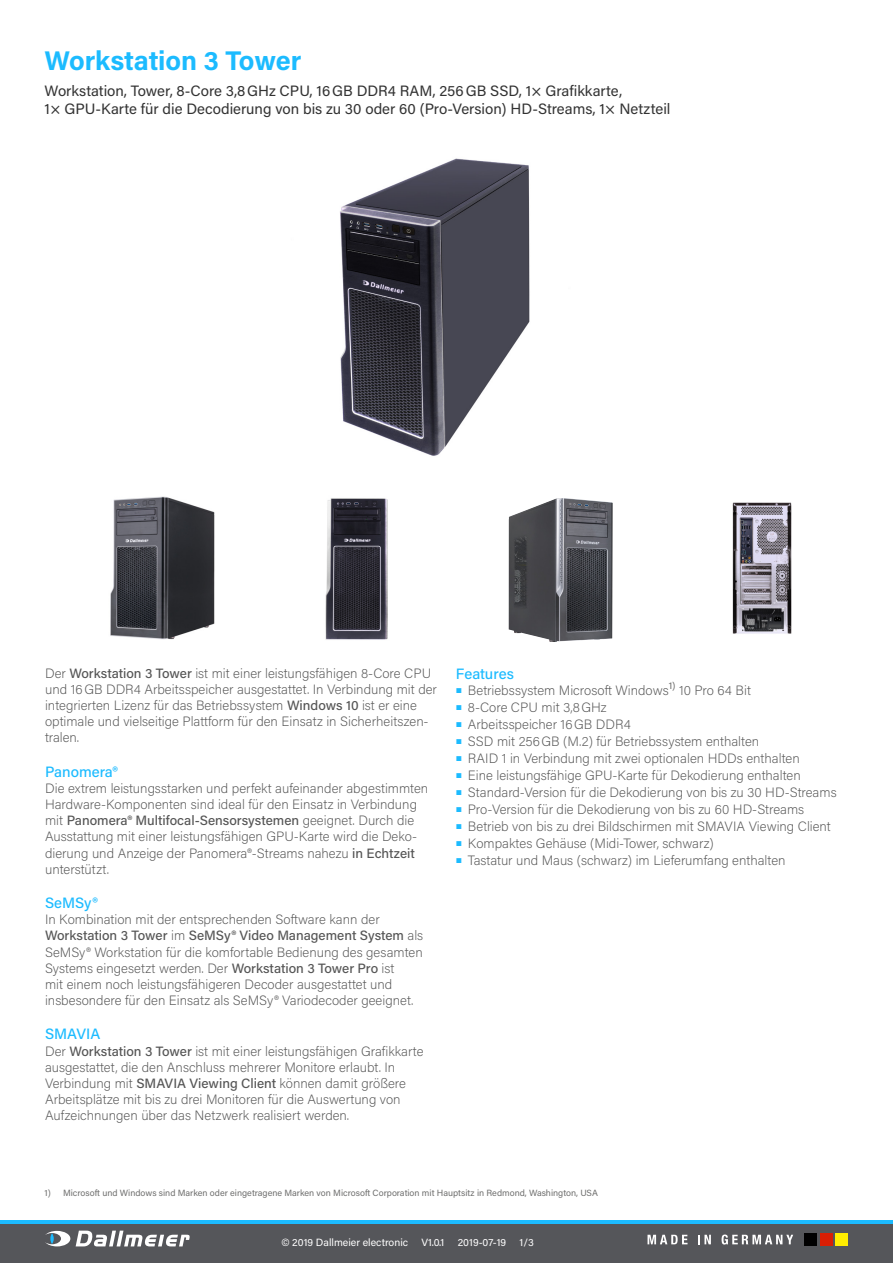
<style>
.page{position:relative;width:893px;height:1263px;background:#fff}
.page>*{position:absolute;margin:0;border:0;box-sizing:border-box;transform-origin:0 0}
.t1{font:700 27px "Acumin Pro";letter-spacing:-.005em;color:#1cbbff}
.t2{font:15px/18px "Acumin Pro";color:#333}
.t3{font:500 15px "Acumin Pro";color:#1cbbff}
.t4{font:200 13.5px/16.2px "Acumin Pro";color:#565656}
.t5{font:10.5px "Acumin Pro";color:#fff}
.t6{font:9px "Acumin Pro";color:#6f6f6e}
.s1{font-weight:500}
</style>
<div class="page">
<svg style="left:0;top:1220px;width:893px;height:5px;fill:#1cbbff"></svg>
<div style="left:0;top:1225px;width:893px;height:38px;background:#55565a"></div>
<svg style="left:76px;top:1230px;width:114px;height:16px"></svg>
<svg style="left:45px;top:1231px;width:25px;height:15px"></svg>
<svg style="left:50px;top:1233px;width:4px;height:11px"></svg>
<div style="left:804px;top:1233px;width:13px;height:13px;background:#000"></div>
<div style="left:820px;top:1233px;width:13px;height:13px;background:#d91e04"></div>
<div style="left:835px;top:1233px;width:13px;height:13px;background:#ffed00"></div>
<svg style="left:647px;top:1235px;width:40px;height:9px"></svg>
<svg style="left:698px;top:1235px;width:13px;height:9px"></svg>
<svg style="left:722px;top:1234px;width:71px;height:10px"></svg>
<img style="left:340px;top:158px;width:190px;height:298px">
<img style="left:325px;top:498px;width:63px;height:142px">
<img style="left:110px;top:496px;width:105px;height:144px">
<img style="left:509px;top:498px;width:104px;height:144px">
<img style="left:732px;top:502px;width:60px;height:132px">
<h1 class="t1" style="left:45px;top:41px;width:258px">Workstation 3 Tower</h1>
<p class="t2" style="left:45px;top:81px;width:627px">Workstation, Tower, 8-Core 3,8GHz CPU, 16GB DDR4 RAM, 256GB SSD, 1× Grafikkarte,<br>1× GPU-Karte für die Decodierung von bis zu 30 oder 60 (Pro-Version) HD-Streams, 1× Netzteil</p>
<p class="t4" style="left:45px;top:664px;width:393px">Der <span class="s1">Workstation 3 Tower</span> ist mit einer leistungsfähigen 8-Core CPU und 16GB DDR4 Arbeitsspeicher ausgestattet. In Verbindung mit der integrierten Lizenz für das Betriebssystem <span class="s1">Windows 10</span> ist er eine optimale und vielseitige Plattform für den Einsatz in Sicherheitszen&shy;tralen.</p>
<p class="t3" style="left:45px;top:761px;width:74px">Panomera®</p>
<p class="t4" style="left:45px;top:779px;width:385px">Die extrem leistungsstarken und perfekt aufeinander abgestimmten Hardware-Komponenten sind ideal für den Einsatz in Verbindung mit <span class="s1">Panomera® Multifocal-Sensorsystemen</span> geeignet. Durch die Ausstattung mit einer leistungsfähigen GPU-Karte wird die Deko&shy;dierung und Anzeige der Panomera®-Streams nahezu <span class="s1">in Echtzeit </span>unterstützt.</p>
<p class="t3" style="left:45px;top:892px;width:54px">SeMSy®</p>
<p class="t4" style="left:45px;top:911px;width:380px">In Kombination mit der entsprechenden Software kann der <span class="s1">Workstation 3 Tower</span> im <span class="s1">SeMSy® Video Management System</span> als SeMSy® Workstation für die komfortable Bedienung des gesamten Systems eingesetzt werden. Der <span class="s1">Workstation 3 Tower Pro</span> ist<br>mit einem noch leistungsfähigeren Decoder ausgestattet und insbesondere für den Einsatz als SeMSy® Variodecoder geeignet.</p>
<p class="t3" style="left:45px;top:1024px;width:57px">SMAVIA</p>
<p class="t4" style="left:45px;top:1042px;width:380px">Der <span class="s1">Workstation 3 Tower</span> ist mit einer leistungsfähigen Grafikkarte ausgestattet, die den Anschluss mehrerer Monitore erlaubt. In Verbindung mit <span class="s1">SMAVIA Viewing Client</span> können damit größere Arbeitsplätze mit bis zu drei Monitoren für die Auswertung von Aufzeichnungen über das Netzwerk realisiert werden.</p>
<p class="t3" style="left:456px;top:663px;width:60px">Features</p>
<p class="t4" style="left:456px;top:681px;width:297px"><sup>■</sup> Betriebssystem Microsoft Windows<sup>1)</sup> 10 Pro 64 Bit</p>
<p class="t4" style="left:456px;top:699px;width:152px"><sup>■</sup> 8-Core CPU mit 3,8GHz</p>
<p class="t4" style="left:456px;top:716px;width:176px"><sup>■</sup> Arbeitsspeicher 16GB DDR4</p>
<p class="t4" style="left:456px;top:733px;width:305px"><sup>■</sup> SSD mit 256GB (M.2) für Betriebssystem enthalten</p>
<p class="t4" style="left:456px;top:750px;width:345px"><sup>■</sup> RAID 1 in Verbindung mit zwei optionalen HDDs enthalten</p>
<p class="t4" style="left:456px;top:767px;width:346px"><sup>■</sup> Eine leistungsfähige GPU-Karte für Dekodierung enthalten</p>
<p class="t4" style="left:456px;top:784px;width:382px"><sup>■</sup> Standard-Version für die Dekodierung von bis zu 30 HD-Streams</p>
<p class="t4" style="left:456px;top:801px;width:350px"><sup>■</sup> Pro-Version für die Dekodierung von bis zu 60 HD-Streams</p>
<p class="t4" style="left:456px;top:818px;width:376px"><sup>■</sup> Betrieb von bis zu drei Bildschirmen mit SMAVIA Viewing Client</p>
<p class="t4" style="left:456px;top:835px;width:259px"><sup>■</sup> Kompaktes Gehäuse (Midi-Tower, schwarz)</p>
<p class="t4" style="left:456px;top:852px;width:331px"><sup>■</sup> Tastatur und Maus (schwarz) im Lieferumfang enthalten</p>
<p class="t6" style="left:45px;top:1187px;width:555px">1) Microsoft und Windows sind Marken oder eingetragene Marken von Microsoft Corporation mit Hauptsitz in Redmond, Washington, USA</p>
<p class="t5" style="left:281px;top:1235px;width:128px">© 2019 Dallmeier electronic</p>
<p class="t5" style="left:421px;top:1235px;width:24px">V1.0.1</p>
<p class="t5" style="left:458px;top:1235px;width:50px">2019-07-19</p>
<p class="t5" style="left:519px;top:1235px;width:16px">1/3</p>
</div>
